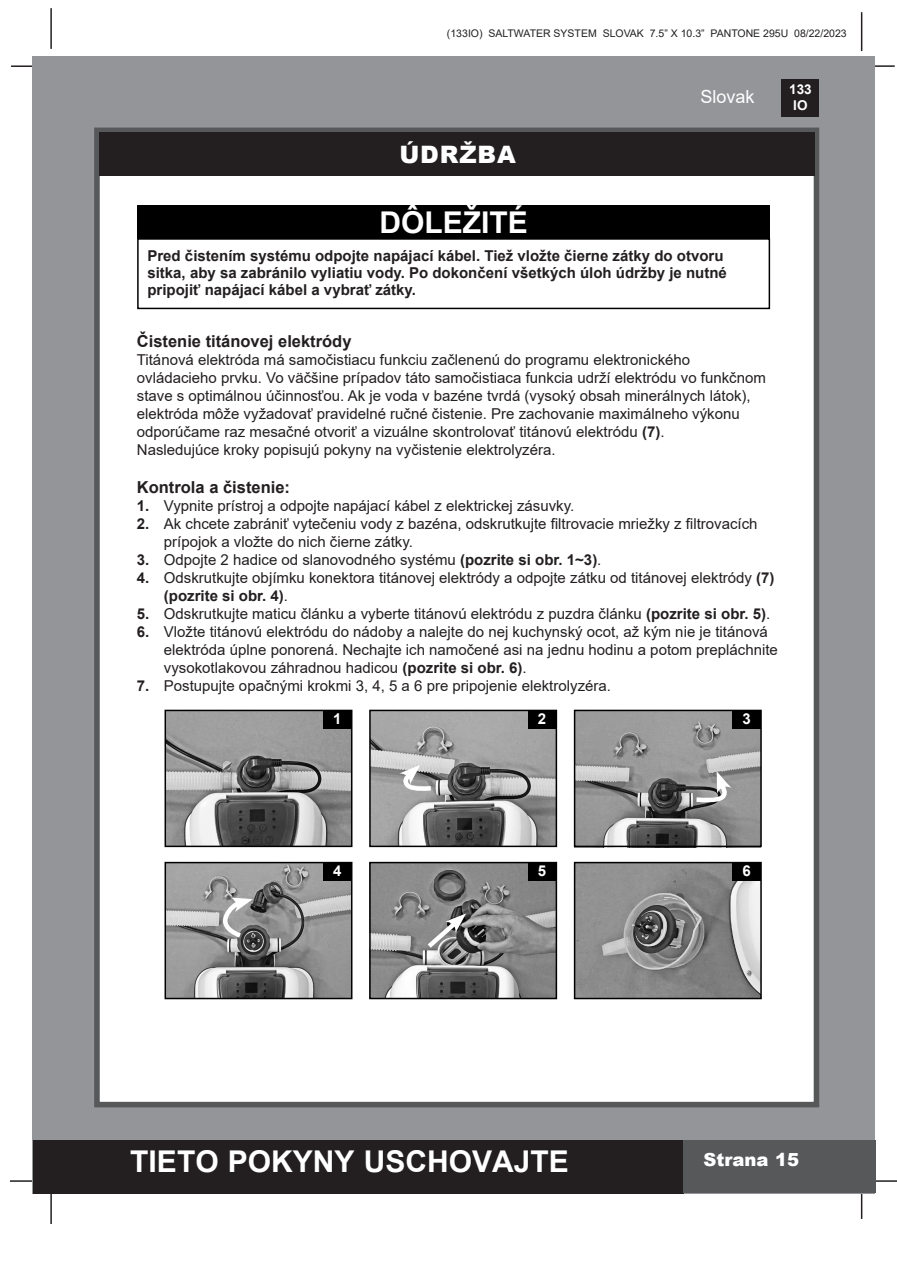
<style>
.page{position:relative;width:897px;height:1264px;background:#fff}
.page>*{position:absolute;margin:0;border:0;box-sizing:border-box;transform-origin:0 0}
.Paragraph_Style1{font:700 30px "Arial";color:#fff}
.t1{font:900 24px "Arial";letter-spacing:.035em;color:#fff}
.t2{font:900 18px "Arial";color:#fff}
.t3{font:18px "Arial";color:#fff}
.Paragraph_Style5{font:700 16.5px "Arial";color:#231f20}
.Paragraph_Style17{font:700 16.5px "Arial";color:#231f20}
.Paragraph_Style139{font:15px/18px "Arial";color:#231f20}
.Paragraph_Style137{font:15px "Arial";color:#231f20}
.Paragraph_Style1-2{font:700 15px/17.1px "Arial";color:#231f20}
.Paragraph_Style1-3{font:700 15px "Arial";color:#fff}
.t4{font:700 13.5px/16.2px "Arial";color:#fff;text-align:center}
.t5{font:10.5px "Arial";color:#231f20}
.s1{font-weight:700}
</style>
<div class="page">
<hr style="left:50px;top:8px;width:2px;height:41px;background:#231f20">
<hr style="left:860px;top:12px;width:2px;height:39px;background:#231f20">
<hr style="left:11px;top:65px;width:31px;height:2px;background:#231f20">
<hr style="left:863px;top:65px;width:31px;height:2px;background:#231f20">
<hr style="left:865px;top:1180px;width:31px;height:1px;background:#231f20">
<hr style="left:860px;top:1189px;width:2px;height:30px;background:#231f20">
<hr style="left:50px;top:1193px;width:2px;height:31px;background:#231f20">
<hr style="left:10px;top:1180px;width:31px;height:1px;background:#231f20">
<div style="left:33px;top:56px;width:842px;height:1137px;background:#939598"></div>
<div style="left:781px;top:79px;width:38px;height:38px;background:#231f20"></div>
<div style="left:33px;top:1140px;width:650px;height:53px;background:#231f20"></div>
<div style="left:682px;top:1140px;width:193px;height:53px;background:#57585a"></div>
<div style="left:94px;top:128px;width:725px;height:979px;background:#fff;border:6px solid #57585a"></div>
<div style="left:99px;top:132px;width:715px;height:44px;background:#231f20"></div>
<img style="left:167px;top:712px;width:182px;height:132px">
<div style="left:164px;top:709px;width:188px;height:138px;border:2px solid #000"></div>
<div style="left:323px;top:711px;width:28px;height:17px;background:#000"></div>
<img style="left:576px;top:865px;width:182px;height:131px">
<div style="left:573px;top:862px;width:188px;height:137px;border:2px solid #000"></div>
<div style="left:732px;top:863px;width:28px;height:17px;background:#000"></div>
<img style="left:372px;top:865px;width:182px;height:131px">
<div style="left:369px;top:862px;width:188px;height:137px;border:2px solid #000"></div>
<div style="left:528px;top:863px;width:28px;height:17px;background:#000"></div>
<svg style="left:423px;top:913px;width:43px;height:39px"></svg>
<img style="left:167px;top:865px;width:182px;height:131px">
<div style="left:164px;top:862px;width:188px;height:137px;border:2px solid #000"></div>
<div style="left:323px;top:863px;width:28px;height:17px;background:#000"></div>
<svg style="left:223px;top:897px;width:30px;height:45px"></svg>
<img style="left:372px;top:712px;width:182px;height:132px">
<div style="left:369px;top:709px;width:188px;height:138px;border:2px solid #000"></div>
<div style="left:528px;top:711px;width:28px;height:17px;background:#000"></div>
<svg style="left:398px;top:765px;width:37px;height:28px"></svg>
<img style="left:576px;top:712px;width:182px;height:132px">
<div style="left:573px;top:709px;width:188px;height:138px;border:2px solid #000"></div>
<div style="left:732px;top:711px;width:28px;height:17px;background:#000"></div>
<svg style="left:692px;top:771px;width:39px;height:33px"></svg>
<div style="left:137px;top:205px;width:633px;height:34px;background:#000"></div>
<div style="left:137px;top:238px;width:633px;height:71px;border:2px solid #000"></div>
<p class="t5" style="left:447px;top:26px;width:401px">(133IO) SALTWATER SYSTEM SLOVAK 7.5” X 10.3” PANTONE 295U 08/22/2023</p>
<p class="t1" style="left:399px;top:137px;width:118px">ÚDRŽBA</p>
<p class="t3" style="left:700px;top:84px;width:56px">Slovak</p>
<p class="t4" style="left:789px;top:81px;width:24px">133<br>IO</p>
<p class="Paragraph_Style1" style="left:379px;top:202px;width:150px">DÔLEŽITÉ</p>
<p class="Paragraph_Style1-2" style="left:147px;top:247px;width:581px">Pred čistením systému odpojte napájací kábel. Tiež vložte čierne zátky do otvoru sitka, aby sa zabránilo vyliatiu vody. Po dokončení všetkých úloh údržby je nutné pripojiť napájací kábel a vybrať zátky.</p>
<p class="Paragraph_Style5" style="left:137px;top:329px;width:216px">Čistenie titánovej elektródy</p>
<p class="Paragraph_Style137" style="left:137px;top:350px;width:555px">Titánová elektróda má samočistiacu funkciu začlenenú do programu elektronického</p>
<p class="Paragraph_Style137" style="left:137px;top:368px;width:630px">ovládacieho prvku. Vo väčšine prípadov táto samočistiaca funkcia udrží elektródu vo funkčnom</p>
<p class="Paragraph_Style137" style="left:137px;top:386px;width:615px">stave s optimálnou účinnosťou. Ak je voda v bazéne tvrdá (vysoký obsah minerálnych látok),</p>
<p class="Paragraph_Style137" style="left:137px;top:404px;width:604px">elektróda môže vyžadovať pravidelné ručné čistenie. Pre zachovanie maximálneho výkonu</p>
<p class="Paragraph_Style137" style="left:137px;top:422px;width:529px">odporúčame raz mesačné otvoriť a vizuálne skontrolovať titánovú elektródu <span class="s1">(7)</span>.</p>
<p class="Paragraph_Style137" style="left:137px;top:440px;width:420px">Nasledujúce kroky popisujú pokyny na vyčistenie elektrolyzéra.</p>
<p class="Paragraph_Style17" style="left:137px;top:475px;width:155px">Kontrola a čistenie:</p>
<p class="Paragraph_Style139" style="left:137px;top:497px;width:439px"><span class="s1">1.</span> Vypnite prístroj a odpojte napájací kábel z elektrickej zásuvky.</p>
<p class="Paragraph_Style139" style="left:164px;top:515px;width:595px;text-indent:-27px"><span class="s1">2.</span> Ak chcete zabrániť vytečeniu vody z bazéna, odskrutkujte filtrovacie mriežky z filtrovacích prípojok a vložte do nich čierne zátky.</p>
<p class="Paragraph_Style139" style="left:137px;top:551px;width:466px"><span class="s1">3.</span> Odpojte 2 hadice od slanovodného systému <span class="s1">(pozrite si obr. 1~3)</span>.</p>
<p class="Paragraph_Style139" style="left:164px;top:569px;width:612px;text-indent:-27px"><span class="s1">4.</span> Odskrutkujte objímku konektora titánovej elektródy a odpojte zátku od titánovej elektródy <span class="s1">(7) (pozrite si obr. 4)</span>.</p>
<p class="Paragraph_Style139" style="left:137px;top:605px;width:635px"><span class="s1">5.</span> Odskrutkujte maticu článku a vyberte titánovú elektródu z puzdra článku <span class="s1">(pozrite si obr. 5)</span>.</p>
<p class="Paragraph_Style139" style="left:164px;top:623px;width:615px;text-indent:-27px"><span class="s1">6.</span> Vložte titánovú elektródu do nádoby a nalejte do nej kuchynský ocot, až kým nie je titánová elektróda úplne ponorená. Nechajte ich namočené asi na jednu hodinu a potom prepláchnite vysokotlakovou záhradnou hadicou <span class="s1">(pozrite si obr. 6)</span>.</p>
<p class="Paragraph_Style139" style="left:137px;top:677px;width:475px"><span class="s1">7.</span> Postupujte opačnými krokmi 3, 4, 5 a 6 pre pripojenie elektrolyzéra.</p>
<p class="Paragraph_Style1-3" style="left:333px;top:708px;width:10px">1</p>
<p class="Paragraph_Style1-3" style="left:538px;top:708px;width:10px">2</p>
<p class="Paragraph_Style1-3" style="left:742px;top:708px;width:10px">3</p>
<p class="Paragraph_Style1-3" style="left:333px;top:860px;width:10px">4</p>
<p class="Paragraph_Style1-3" style="left:538px;top:860px;width:10px">5</p>
<p class="Paragraph_Style1-3" style="left:742px;top:860px;width:10px">6</p>
<h1 class="Paragraph_Style1" style="left:130px;top:1140px;width:440px">TIETO POKYNY USCHOVAJTE</h1>
<p class="t2" style="left:703px;top:1146px;width:97px">Strana 15</p>
</div>
